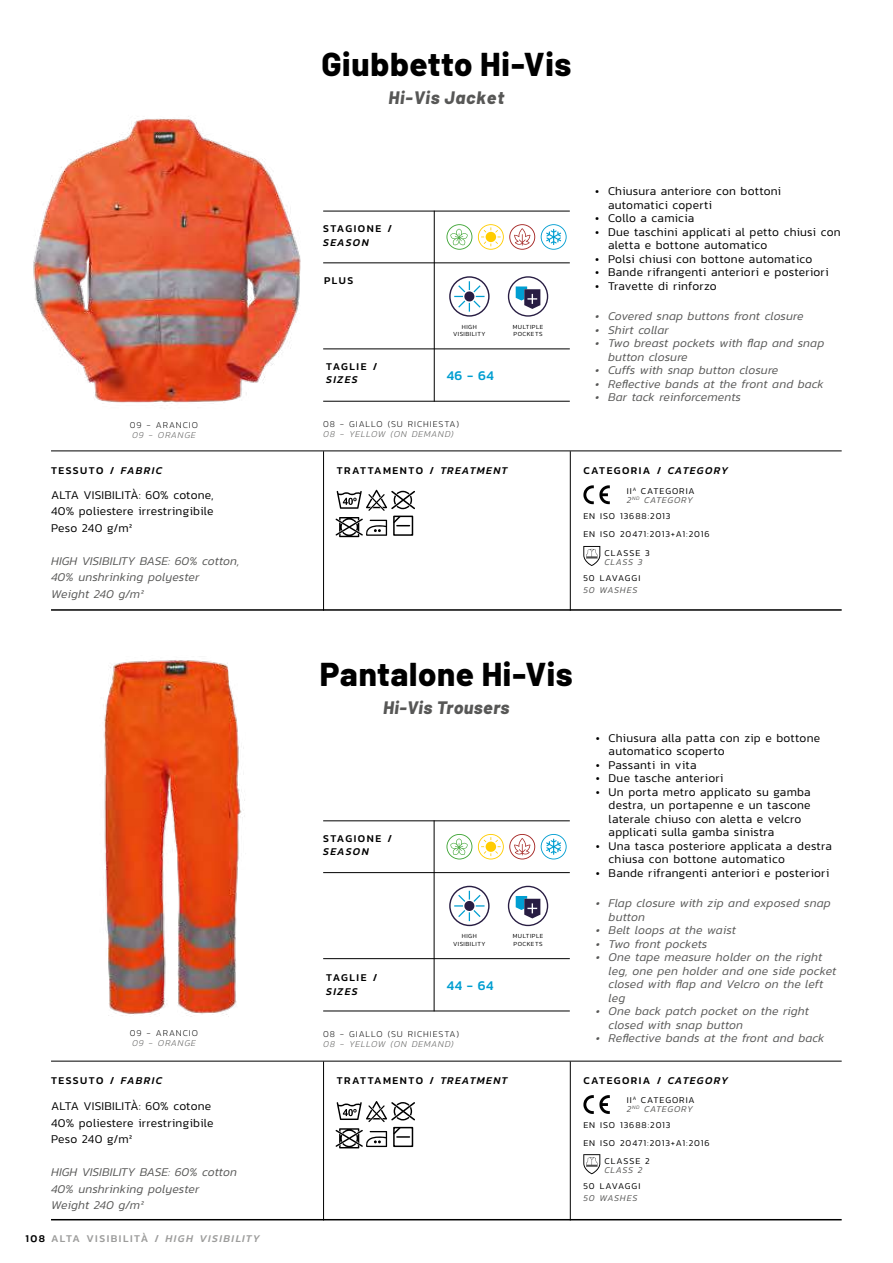
<style>
.page{position:relative;width:893px;height:1263px;background:#fff}
.page>*{position:absolute;margin:0;border:0;box-sizing:border-box;transform-origin:0 0}
.t1{font:800 33px "Barlow";letter-spacing:.02em;color:#000}
.t2{font:italic 800 18px "Barlow";letter-spacing:.025em;color:#575756}
.t3{font:italic 800 18px "Barlow";letter-spacing:.045em;color:#575756}
.t4{font:500 13.5px "Kanit";letter-spacing:.02em;color:#009ed1}
.t5{font:300 12px/13.5px "Kanit";letter-spacing:.015em;color:#000}
.t6{font:italic 300 12px/13.5px "Kanit";letter-spacing:.005em;color:#575756}
.t7{font:500 10.5px "Kanit";letter-spacing:.14em;color:#000}
.t8{font:500 10.5px "Kanit";letter-spacing:.14em;color:#9d9d9c}
.t9{font:italic 500 10.5px "Kanit";letter-spacing:.13em;color:#000}
.t10{font:300 9px/18px "Kanit";letter-spacing:.1em;color:#000}
.t11{font:200 9px "Kanit";letter-spacing:.105em;color:#000}
.t12{font:italic 200 9px "Kanit";letter-spacing:.08em;color:#575756}
.t13{font:italic 300 9px "Kanit";letter-spacing:.065em;color:#575756}
.t14{font:300 6.3px/7.5px "Kanit";letter-spacing:.075em;color:#000}
.s1{font-style:italic}
.s2{font-style:italic;color:#575756}
.s3{color:#000}
</style>
<div class="page">
<svg style="left:541px;top:224px;width:26px;height:26px"></svg>
<svg style="left:478px;top:224px;width:57px;height:26px"></svg>
<svg style="left:446px;top:224px;width:26px;height:26px"></svg>
<hr style="left:323px;top:211px;width:247px;height:1px;background:#000">
<hr style="left:323px;top:262px;width:247px;height:1px;background:#000">
<hr style="left:323px;top:348px;width:247px;height:1px;background:#000">
<hr style="left:323px;top:401px;width:247px;height:1px;background:#000">
<hr style="left:434px;top:211px;width:1px;height:191px;background:#000">
<hr style="left:51px;top:450px;width:791px;height:1px;background:#000">
<hr style="left:51px;top:609px;width:791px;height:2px;background:#000">
<img style="left:33px;top:116px;width:268px;height:288px">
<img style="left:103px;top:660px;width:142px;height:357px">
<svg style="left:541px;top:834px;width:26px;height:25px"></svg>
<svg style="left:478px;top:834px;width:57px;height:25px"></svg>
<svg style="left:446px;top:834px;width:26px;height:25px"></svg>
<hr style="left:323px;top:820px;width:247px;height:1px;background:#000">
<hr style="left:323px;top:872px;width:247px;height:1px;background:#000">
<hr style="left:323px;top:958px;width:247px;height:1px;background:#000">
<hr style="left:323px;top:1010px;width:247px;height:1px;background:#000">
<hr style="left:434px;top:820px;width:1px;height:191px;background:#000">
<hr style="left:51px;top:1219px;width:791px;height:1px;background:#000">
<hr style="left:570px;top:451px;width:1px;height:160px;background:#000">
<hr style="left:323px;top:451px;width:1px;height:160px;background:#000">
<svg style="left:335px;top:490px;width:80px;height:47px"></svg>
<svg style="left:583px;top:485px;width:27px;height:19px"></svg>
<hr style="left:51px;top:1061px;width:791px;height:1px;background:#000">
<hr style="left:570px;top:1061px;width:1px;height:159px;background:#000">
<svg style="left:583px;top:1095px;width:27px;height:19px"></svg>
<hr style="left:323px;top:1061px;width:1px;height:159px;background:#000">
<svg style="left:335px;top:1101px;width:80px;height:47px"></svg>
<svg style="left:583px;top:1154px;width:17px;height:20px"></svg>
<svg style="left:583px;top:546px;width:17px;height:20px"></svg>
<svg style="left:508px;top:276px;width:40px;height:41px"></svg>
<svg style="left:449px;top:276px;width:41px;height:41px"></svg>
<svg style="left:508px;top:886px;width:40px;height:40px"></svg>
<svg style="left:449px;top:886px;width:41px;height:40px"></svg>
<h1 class="t1" style="left:321px;top:39px;width:251px">Giubbetto Hi-Vis</h1>
<h2 class="t3" style="left:389px;top:84px;width:117px">Hi-Vis Jacket</h2>
<p class="t7" style="left:323px;top:221px;width:71px">STAGIONE /</p>
<p class="t9" style="left:323px;top:234px;width:47px">SEASON</p>
<p class="t7" style="left:324px;top:272px;width:31px">PLUS</p>
<p class="t7" style="left:326px;top:358px;width:53px">TAGLIE /</p>
<p class="t9" style="left:326px;top:372px;width:33px">SIZES</p>
<p class="t14" style="left:453px;top:323px;width:34px;text-align:center">HIGH<br>VISIBILITY</p>
<p class="t4" style="left:447px;top:366px;width:48px">46 - 64</p>
<p class="t14" style="left:513px;top:323px;width:32px">MULTIPLE<br>POCKETS</p>
<p class="t5" style="left:608px;top:184px;width:175px;text-indent:-13px">• Chiusura anteriore con bottoni automatici coperti</p>
<p class="t5" style="left:595px;top:211px;width:101px">• Collo a camicia</p>
<p class="t5" style="left:608px;top:225px;width:234px;text-indent:-13px">• Due taschini applicati al petto chiusi con aletta e bottone automatico</p>
<p class="t5" style="left:595px;top:252px;width:218px">• Polsi chiusi con bottone automatico</p>
<p class="t5" style="left:595px;top:265px;width:235px">• Bande rifrangenti anteriori e posteriori</p>
<p class="t5" style="left:595px;top:279px;width:123px">• Travette di rinforzo</p>
<p class="t6" style="left:595px;top:309px;width:210px">• Covered snap buttons front closure</p>
<p class="t6" style="left:595px;top:323px;width:75px">• Shirt collar</p>
<p class="t6" style="left:608px;top:336px;width:218px;text-indent:-13px">• Two breast pockets with flap and snap button closure</p>
<p class="t6" style="left:595px;top:363px;width:184px">• Cuffs with snap button closure</p>
<p class="t6" style="left:595px;top:377px;width:230px">• Reflective bands at the front and back</p>
<p class="t6" style="left:595px;top:390px;width:147px">• Bar tack reinforcements</p>
<p class="t11" style="left:130px;top:419px;width:70px">09 - ARANCIO</p>
<p class="t12" style="left:132px;top:429px;width:65px">09 - ORANGE</p>
<p class="t11" style="left:323px;top:417px;width:137px">08 - GIALLO (SU RICHIESTA)</p>
<p class="t12" style="left:323px;top:428px;width:132px">08 - YELLOW (ON DEMAND)</p>
<p class="t7" style="left:51px;top:463px;width:113px">TESSUTO / <span class="s1">FABRIC</span></p>
<p class="t5" style="left:51px;top:486px;width:164px;line-height:16.5px;text-align:justify">ALTA VISIBILITÀ: 60% cotone, 40% poliestere irrestringibile Peso 240 g/m²</p>
<p class="t6" style="left:51px;top:552px;width:190px;line-height:16.5px">HIGH VISIBILITY BASE: 60% cotton,<br>40% unshrinking polyester<br>Weight 240 g/m²</p>
<p class="t7" style="left:337px;top:463px;width:172px">TRATTAMENTO / <span class="s1">TREATMENT</span></p>
<p class="t7" style="left:583px;top:463px;width:146px">CATEGORIA / <span class="s1">CATEGORY</span></p>
<p class="t10" style="left:627px;top:486px;width:69px;line-height:9px">II<sup>A</sup> CATEGORIA<br><span class="s2">2</span><sup>ND</sup> <span class="s2">CATEGORY</span></p>
<p class="t10" style="left:583px;top:507px;width:128px">EN ISO 13688:2013<br>EN ISO 20471:2013+A1:2016</p>
<p class="t10" style="left:605px;top:544px;width:47px">CLASSE 3</p>
<p class="t13" style="left:605px;top:556px;width:40px">CLASS 3</p>
<p class="t10" style="left:583px;top:568px;width:58px">50 LAVAGGI</p>
<p class="t13" style="left:583px;top:583px;width:55px">50 WASHES</p>
<h1 class="t1" style="left:320px;top:649px;width:254px">Pantalone Hi-Vis</h1>
<h2 class="t2" style="left:383px;top:694px;width:128px">Hi-Vis Trousers</h2>
<p class="t11" style="left:130px;top:1027px;width:70px">09 - ARANCIO</p>
<p class="t12" style="left:132px;top:1037px;width:65px">09 - ORANGE</p>
<p class="t7" style="left:323px;top:830px;width:71px">STAGIONE /</p>
<p class="t9" style="left:323px;top:844px;width:47px">SEASON</p>
<p class="t7" style="left:326px;top:970px;width:53px">TAGLIE /</p>
<p class="t9" style="left:326px;top:983px;width:33px">SIZES</p>
<p class="t14" style="left:453px;top:932px;width:34px;text-align:center">HIGH<br>VISIBILITY</p>
<p class="t4" style="left:447px;top:975px;width:48px">44 - 64</p>
<p class="t11" style="left:323px;top:1028px;width:137px">08 - GIALLO (SU RICHIESTA)</p>
<p class="t12" style="left:323px;top:1038px;width:132px">08 - YELLOW (ON DEMAND)</p>
<p class="t14" style="left:513px;top:932px;width:32px">MULTIPLE<br>POCKETS</p>
<p class="t5" style="left:609px;top:731px;width:213px;text-indent:-13px">• Chiusura alla patta con zip e bottone automatico scoperto</p>
<p class="t5" style="left:596px;top:758px;width:102px">• Passanti in vita</p>
<p class="t5" style="left:596px;top:771px;width:129px">• Due tasche anteriori</p>
<p class="t5" style="left:609px;top:785px;width:204px;text-indent:-13px">• Un porta metro applicato su gamba destra, un portapenne e un tascone laterale chiuso con aletta e velcro applicati sulla gamba sinistra</p>
<p class="t5" style="left:609px;top:839px;width:225px;text-indent:-13px">• Una tasca posteriore applicata a destra chiusa con bottone automatico</p>
<p class="t5" style="left:596px;top:866px;width:235px">• Bande rifrangenti anteriori e posteriori</p>
<p class="t6" style="left:609px;top:896px;width:224px;text-indent:-13px">• Flap closure with zip and exposed snap button</p>
<p class="t6" style="left:596px;top:923px;width:142px">• Belt loops at the waist</p>
<p class="t6" style="left:596px;top:937px;width:113px">• Two front pockets</p>
<p class="t6" style="left:609px;top:950px;width:229px;text-indent:-13px">• One tape measure holder on the right leg, one pen holder and one side pocket closed with flap and Velcro on the left leg</p>
<p class="t6" style="left:609px;top:1004px;width:202px;text-indent:-13px">• One back patch pocket on the right closed with snap button</p>
<p class="t6" style="left:596px;top:1031px;width:230px">• Reflective bands at the front and back</p>
<p class="t7" style="left:51px;top:1073px;width:113px">TESSUTO / <span class="s1">FABRIC</span></p>
<p class="t7" style="left:337px;top:1073px;width:172px">TRATTAMENTO / <span class="s1">TREATMENT</span></p>
<p class="t7" style="left:583px;top:1073px;width:146px">CATEGORIA / <span class="s1">CATEGORY</span></p>
<p class="t5" style="left:51px;top:1097px;width:164px;line-height:16.5px">ALTA VISIBILITÀ: 60% cotone<br>40% poliestere irrestringibile<br>Peso 240 g/m²</p>
<p class="t6" style="left:51px;top:1163px;width:187px;line-height:16.5px">HIGH VISIBILITY BASE: 60% cotton<br>40% unshrinking polyester<br>Weight 240 g/m²</p>
<p class="t10" style="left:627px;top:1096px;width:69px;line-height:9px">II<sup>A</sup> CATEGORIA<br><span class="s2">2</span><sup>ND</sup> <span class="s2">CATEGORY</span></p>
<p class="t10" style="left:583px;top:1115px;width:128px">EN ISO 13688:2013<br>EN ISO 20471:2013+A1:2016</p>
<p class="t10" style="left:605px;top:1152px;width:47px">CLASSE 2</p>
<p class="t13" style="left:605px;top:1164px;width:39px">CLASS 2</p>
<p class="t10" style="left:583px;top:1176px;width:58px">50 LAVAGGI</p>
<p class="t13" style="left:583px;top:1191px;width:55px">50 WASHES</p>
<p class="t8" style="left:26px;top:1230px;width:236px"><span class="s3">108</span> ALTA VISIBILITÀ / <span class="s1">HIGH VISIBILITY</span></p>
</div>
